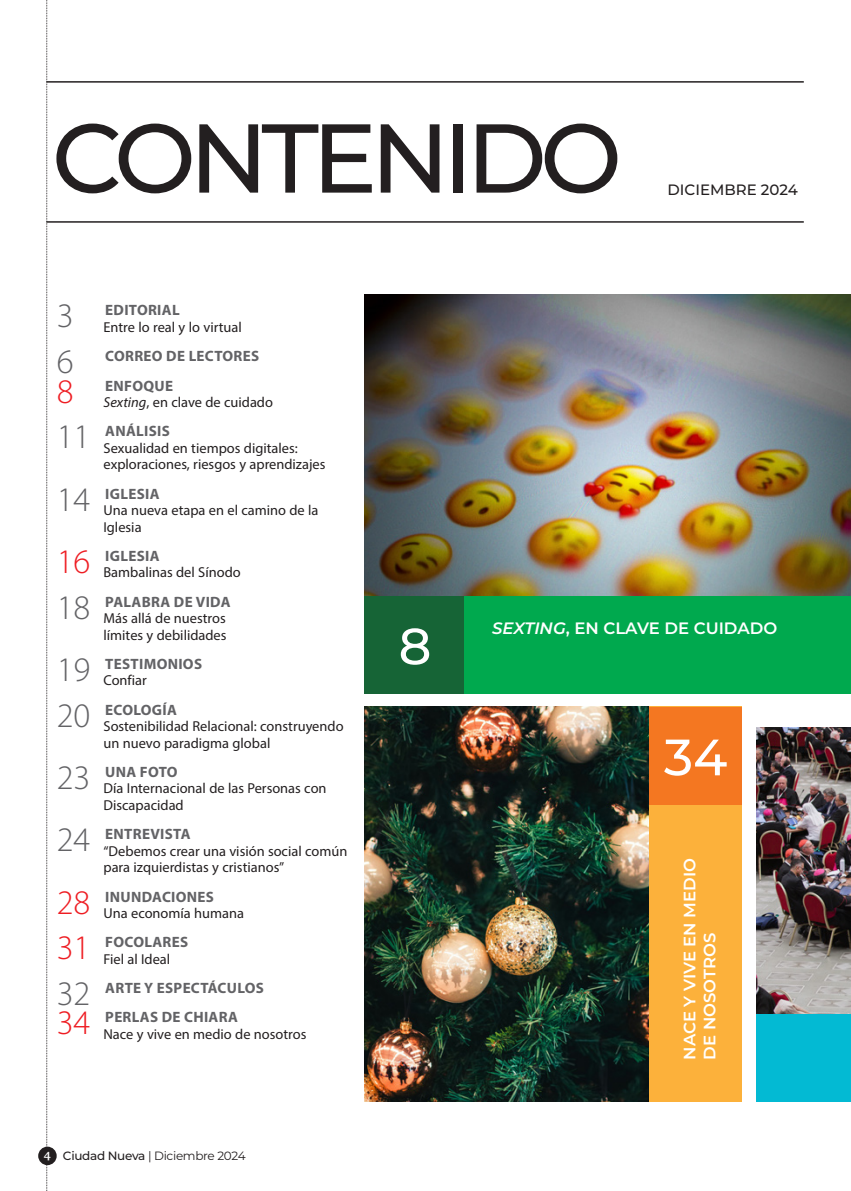
<style>
.page{position:relative;width:851px;height:1191px;background:#fff}
.page>*{position:absolute;margin:0;border:0;box-sizing:border-box;transform-origin:0 0}
.t1{font:500 97.5px "Montserrat";letter-spacing:-.07em;color:#231f20}
.t2{font:500 51px "Montserrat";color:#fff}
.t3{font:300 34.5px "Myriad Pro";color:#636366}
.t4{font:300 34.5px "Myriad Pro";color:#ee1d23}
.SUM_destacado{font:600 16.5px/19.8px "Montserrat";color:#fff}
.t5{font:700 15px "Myriad Pro";letter-spacing:.02em;color:#636366}
.t6{font:500 15px "Montserrat";color:#231f20}
.t7{font:14.4px/16.5px "Myriad Pro";color:#231f20}
.t8{font:12px "Montserrat";letter-spacing:-.025em;color:#231f20}
.s1{font-style:italic}
.s2{font-family:"Charter";font-weight:700;color:#fff}
.s3{font-weight:500}
</style>
<div class="page">
<img style="left:364px;top:295px;width:486px;height:301px">
<div style="left:364px;top:596px;width:486px;height:97px;background:#00a94e"></div>
<img style="left:756px;top:727px;width:94px;height:287px">
<div style="left:364px;top:596px;width:100px;height:97px;background:#166436"></div>
<div style="left:755px;top:1014px;width:95px;height:88px;background:#03bad3"></div>
<img style="left:364px;top:707px;width:285px;height:395px">
<div style="left:649px;top:707px;width:92px;height:395px;background:#fcb13b"></div>
<div style="left:649px;top:707px;width:92px;height:97px;background:#f47721"></div>
<hr style="left:46px;top:81px;width:757px;height:2px;background:#231f20">
<hr style="left:46px;top:221px;width:757px;height:2px;background:#231f20">
<div style="left:38px;top:1146px;width:19px;height:19px;background:#231f20;border-radius:50%"></div>
<svg style="left:46px;top:0;width:2px;height:1191px"></svg>
<p class="t1" style="left:52px;top:90px;width:571px">CONTENIDO</p>
<p class="t3" style="left:57px;top:295px;width:18px">3</p>
<p class="t5" style="left:105px;top:301px;width:76px">EDITORIAL</p>
<p class="t7" style="left:103px;top:319px;width:140px">Entre lo real y lo virtual</p>
<p class="t3" style="left:57px;top:341px;width:18px">6</p>
<p class="t5" style="left:105px;top:346px;width:155px">CORREO DE LECTORES</p>
<p class="t4" style="left:57px;top:370px;width:18px">8</p>
<p class="t5" style="left:105px;top:376px;width:69px">ENFOQUE</p>
<p class="t7" style="left:103px;top:394px;width:171px"><span class="s1">Sexting</span>, en clave de cuidado</p>
<p class="t3" style="left:57px;top:416px;width:35px">11</p>
<p class="t5" style="left:105px;top:421px;width:66px">ANÁLISIS</p>
<p class="t7" style="left:103px;top:439px;width:223px">Sexualidad en tiempos digitales: exploraciones, riesgos y aprendizajes</p>
<p class="t3" style="left:57px;top:478px;width:35px">14</p>
<p class="t5" style="left:105px;top:484px;width:56px">IGLESIA</p>
<p class="t7" style="left:103px;top:502px;width:216px">Una nueva etapa en el camino de la<br>Iglesia</p>
<p class="t4" style="left:57px;top:540px;width:35px">16</p>
<p class="t5" style="left:105px;top:546px;width:56px">IGLESIA</p>
<p class="t7" style="left:103px;top:564px;width:139px">Bambalinas del Sínodo</p>
<p class="t6" style="left:667px;top:179px;width:132px">DICIEMBRE 2024</p>
<p class="t3" style="left:57px;top:586px;width:35px">18</p>
<p class="t5" style="left:105px;top:592px;width:127px">PALABRA DE VIDA</p>
<p class="t7" style="left:103px;top:610px;width:125px">Más allá de nuestros límites y debilidades</p>
<p class="t3" style="left:57px;top:648px;width:35px">19</p>
<p class="t5" style="left:105px;top:654px;width:98px">TESTIMONIOS</p>
<p class="t7" style="left:103px;top:672px;width:45px">Confiar</p>
<p class="t3" style="left:57px;top:694px;width:35px">20</p>
<p class="t5" style="left:105px;top:700px;width:73px">ECOLOGÍA</p>
<p class="t7" style="left:103px;top:718px;width:241px">Sostenibilidad Relacional: construyendo un nuevo paradigma global</p>
<p class="t3" style="left:57px;top:756px;width:35px">23</p>
<p class="t5" style="left:105px;top:762px;width:74px">UNA FOTO</p>
<p class="t7" style="left:103px;top:780px;width:224px">Día Internacional de las Personas con<br>Discapacidad</p>
<p class="t3" style="left:57px;top:819px;width:35px">24</p>
<p class="t5" style="left:105px;top:824px;width:87px">ENTREVISTA</p>
<p class="t7" style="left:103px;top:842px;width:245px">“Debemos crear una visión social común para izquierdistas y cristianos”</p>
<p class="t4" style="left:57px;top:881px;width:35px">28</p>
<p class="t5" style="left:105px;top:886px;width:110px">INUNDACIONES</p>
<p class="t7" style="left:103px;top:904px;width:142px">Una economía humana</p>
<p class="t4" style="left:57px;top:927px;width:35px">31</p>
<p class="t5" style="left:105px;top:932px;width:84px">FOCOLARES</p>
<p class="t7" style="left:103px;top:950px;width:68px">Fiel al Ideal</p>
<p class="t3" style="left:57px;top:972px;width:35px">32</p>
<p class="t5" style="left:105px;top:978px;width:160px">ARTE Y ESPECTÁCULOS</p>
<p class="t4" style="left:57px;top:1002px;width:35px">34</p>
<p class="t5" style="left:105px;top:1007px;width:134px">PERLAS DE CHIARA</p>
<p class="t7" style="left:103px;top:1025px;width:204px">Nace y vive en medio de nosotros</p>
<p class="t8" style="left:44px;top:1147px;width:203px"><span class="s2">4</span> <span class="s3">Ciudad Nueva</span> | Diciembre 2024</p>
<p class="t2" style="left:398px;top:610px;width:34px">8</p>
<p class="SUM_destacado" style="left:492px;top:617px;width:286px"><span class="s1">SEXTING</span>, EN CLAVE DE CUIDADO</p>
<p class="t2" style="left:663px;top:721px;width:65px">34</p>
<p class="SUM_destacado" style="left:679px;top:1059px;width:203px;rotate:-90deg">NACE Y VIVE EN MEDIO<br>DE NOSOTROS</p>
</div>
